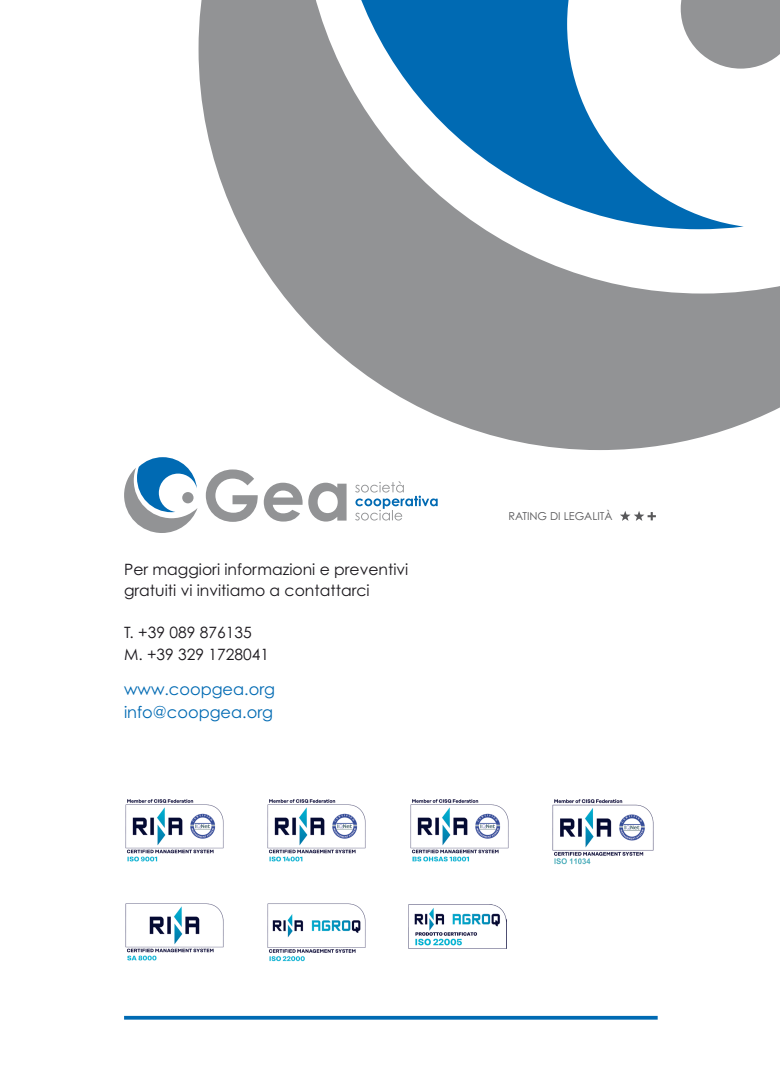
<style>
.page{position:relative;width:780px;height:1088px;background:#fff}
.page>*{position:absolute;margin:0;border:0;box-sizing:border-box;transform-origin:0 0}
.t1{font:16.25px/23.1px "Century Gothic Std";color:#006ab3}
.t2{font:15.62px/21.2px "Century Gothic Std";color:#1a171c}
.t3{font:10.88px "Century Gothic Std";color:#58585a}
</style>
<div class="page">
<svg style="left:124px;top:457px;width:73px;height:76px"></svg>
<div style="left:182px;top:492px;width:11px;height:11px;background:#929395;border-radius:50%"></div>
<svg style="left:206px;top:469px;width:140px;height:53px"></svg>
<svg style="left:355px;top:481px;width:82px;height:39px"></svg>
<img style="left:125px;top:799px;width:99px;height:63px">
<img style="left:267px;top:799px;width:99px;height:63px">
<img style="left:267px;top:903px;width:99px;height:59px">
<img style="left:414px;top:905px;width:93px;height:43px">
<img style="left:552px;top:799px;width:102px;height:66px">
<img style="left:125px;top:903px;width:99px;height:58px">
<img style="left:410px;top:799px;width:99px;height:63px">
<hr style="left:124px;top:1016px;width:533px;height:3px;background:#006ab3">
<svg style="left:198px;top:0;width:582px;height:450px;fill:#929395"></svg>
<svg style="left:335px;top:0;width:445px;height:229px"></svg>
<svg style="left:680px;top:0;width:100px;height:69px;background:#a2a3a5"></svg>
<svg style="left:620px;top:511px;width:36px;height:10px"></svg>
<p class="t2" style="left:124px;top:558px;width:286px">Per maggiori informazioni e preventivi gratuiti vi invitiamo a contattarci</p>
<p class="t2" style="left:124px;top:622px;width:147px">T. +39 089 876135<br>M. +39 329 1728041</p>
<p class="t1" style="left:124px;top:677px;width:152px">www.coopgea.org info@coopgea.org</p>
<p class="t3" style="left:508px;top:510px;width:106px">RATING DI LEGALITÀ</p>
</div>
